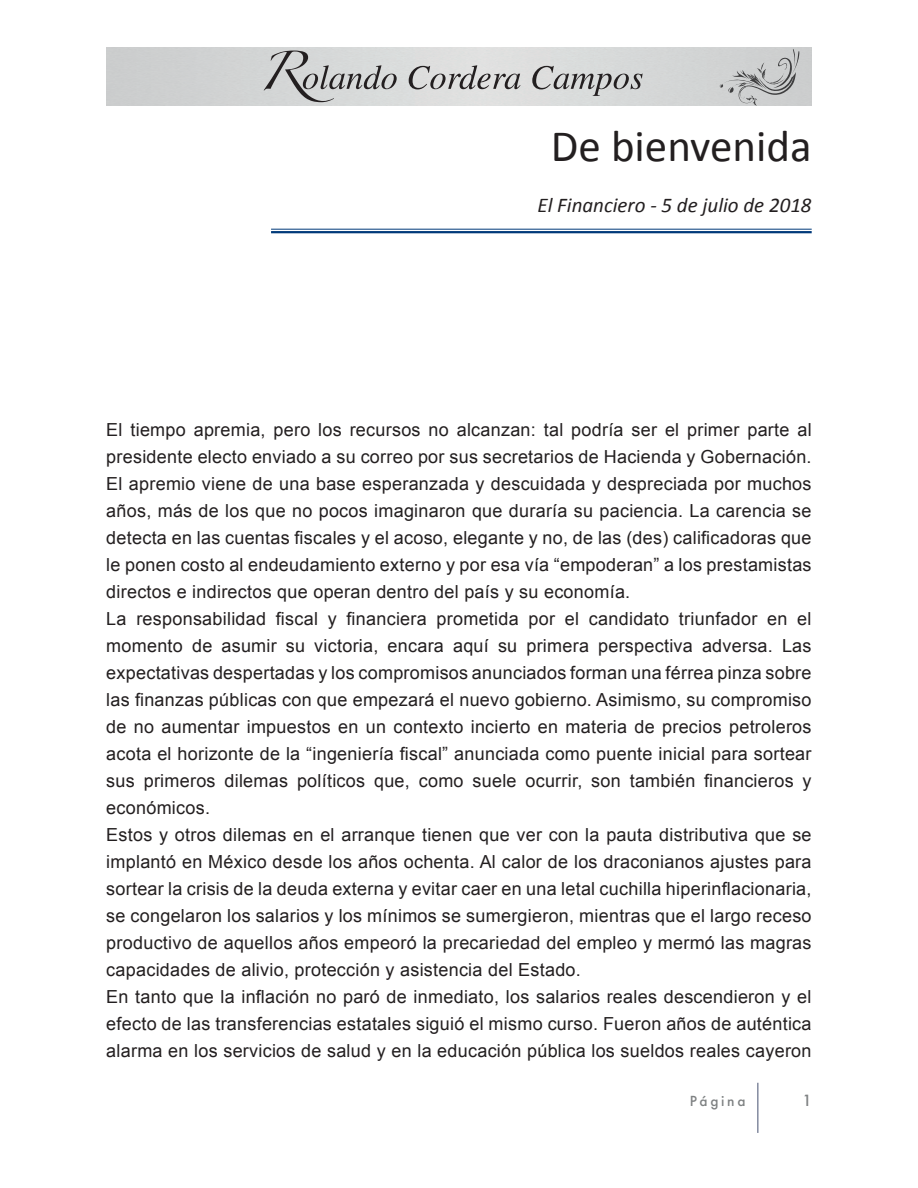
<style>
.page{position:relative;width:918px;height:1188px;background:#fff}
.page>*{position:absolute;margin:0;border:0;box-sizing:border-box;transform-origin:0 0}
.t1{font:45px "Calibri";color:#231f20}
.t2{font:italic 21px "Calibri";color:#231f20}
.t3{font:18px/27px "Arial";letter-spacing:.015em;color:#231f20;text-align:justify}
.t4{font:500 15px "Futura";color:#7e8182}
.t5{font:500 13.5px "Futura";letter-spacing:.2em;color:#7e8182}
</style>
<div class="page">
<svg style="left:264px;top:51px;width:133px;height:51px;background:#bbbcbc"></svg>
<svg style="left:409px;top:65px;width:112px;height:24px;background:#b4b3b3"></svg>
<svg style="left:532px;top:66px;width:111px;height:30px;background:#b7b7b7"></svg>
<svg style="left:719px;top:49px;width:80px;height:57px;background:#bfc0c1"></svg>
<hr style="left:757px;top:1083px;width:2px;height:50px;background:#848ba0">
<hr style="left:271px;top:229px;width:541px;height:1px;background:#013a7a">
<hr style="left:271px;top:231px;width:541px;height:2px;background:#013a7a">
<p class="t1" style="left:551px;top:118px;width:262px">De bienvenida</p>
<p class="t2" style="left:537px;top:190px;width:276px">El Financiero - 5 de julio de 2018</p>
<p class="t3" style="left:106px;top:417px;width:707px">El tiempo apremia, pero los recursos no alcanzan: tal podría ser el primer parte al presidente electo enviado a su correo por sus secretarios de Hacienda y Gobernación.<br>El apremio viene de una base esperanzada y descuidada y despreciada por muchos años, más de los que no pocos imaginaron que duraría su paciencia. La carencia se detecta en las cuentas fiscales y el acoso, elegante y no, de las (des) calificadoras que le ponen costo al endeudamiento externo y por esa vía “empoderan” a los prestamistas directos e indirectos que operan dentro del país y su economía.</p>
<p class="t3" style="left:106px;top:606px;width:707px">La responsabilidad fiscal y financiera prometida por el candidato triunfador en el momento de asumir su victoria, encara aquí su primera perspectiva adversa. Las expectativas despertadas y los compromisos anunciados forman una férrea pinza sobre las finanzas públicas con que empezará el nuevo gobierno. Asimismo, su compromiso de no aumentar impuestos en un contexto incierto en materia de precios petroleros acota el horizonte de la “ingeniería fiscal” anunciada como puente inicial para sortear sus primeros dilemas políticos que, como suele ocurrir, son también financieros y económicos.</p>
<p class="t3" style="left:106px;top:822px;width:707px">Estos y otros dilemas en el arranque tienen que ver con la pauta distributiva que se implantó en México desde los años ochenta. Al calor de los draconianos ajustes para sortear la crisis de la deuda externa y evitar caer en una letal cuchilla hiperinflacionaria, se congelaron los salarios y los mínimos se sumergieron, mientras que el largo receso productivo de aquellos años empeoró la precariedad del empleo y mermó las magras capacidades de alivio, protección y asistencia del Estado.</p>
<p class="t3" style="left:106px;top:984px;width:707px">En tanto que la inflación no paró de inmediato, los salarios reales descendieron y el efecto de las transferencias estatales siguió el mismo curso. Fueron años de auténtica alarma en los servicios de salud y en la educación pública los sueldos reales cayeron</p>
<p class="t5" style="left:690px;top:1092px;width:57px">Página</p>
<p class="t4" style="left:802px;top:1091px;width:11px">1</p>
</div>
